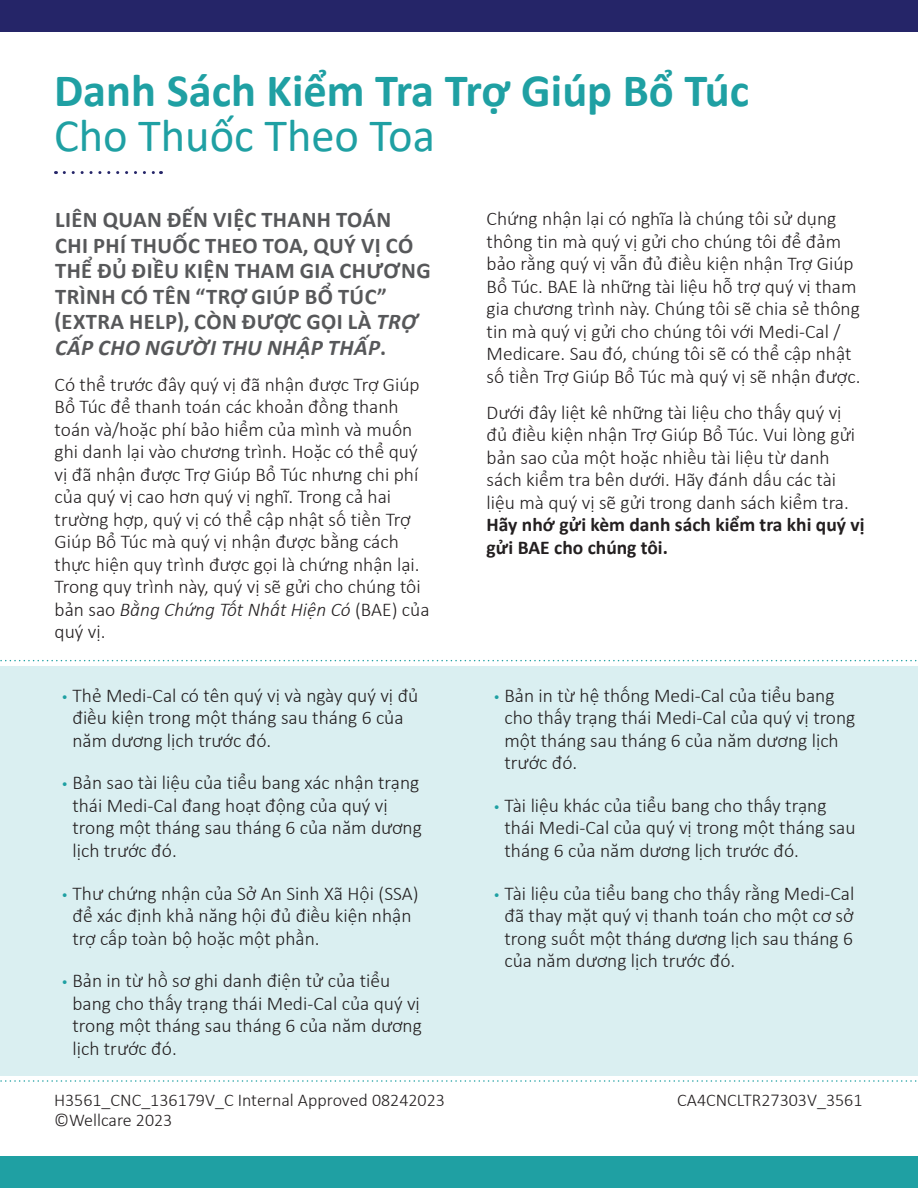
<style>
.page{position:relative;width:918px;height:1188px;background:#fff}
.page>*{position:absolute;margin:0;border:0;box-sizing:border-box;transform-origin:0 0}
.t1{font:700 46.5px "Calibri";color:#1fa0a3}
.t2{font:46.5px "Calibri";color:#1fa0a3}
.t3{font:700 22.5px/25.5px "Calibri";letter-spacing:.02em;color:#57585a}
.t4{font:300 19.5px/22.5px "Calibri";color:#231f20}
.t5{font:700 19.5px/22.5px "Calibri";color:#231f20}
.t6{font:300 18px/19.5px "Calibri";color:#231f20}
.s1{font-style:italic}
.s2{font-family:"Centene Sans";font-weight:500;color:#1fa0a3}
</style>
<div class="page">
<div style="left:0;top:666px;width:918px;height:410px;background:#daeff1"></div>
<svg style="left:0;top:1080px;width:917px;height:2px"></svg>
<svg style="left:0;top:660px;width:917px;height:1px"></svg>
<div style="left:0;top:0;width:918px;height:31px;background:#252568"></div>
<div style="left:0;top:1157px;width:918px;height:31px;background:#1fa0a3"></div>
<svg style="left:64px;top:171px;width:97px;height:3px"></svg>
<h1 class="t1" style="left:54px;top:57px;width:697px">Danh Sách Kiểm Tra Trợ Giúp Bổ Túc</h1>
<h2 class="t2" style="left:54px;top:103px;width:383px">Cho Thuốc Theo Toa</h2>
<p class="t3" style="left:55px;top:207px;width:378px">LIÊN QUAN ĐẾN VIỆC THANH TOÁN<br>CHI PHÍ THUỐC THEO TOA, QUÝ VỊ CÓ<br>THỂ ĐỦ ĐIỀU KIỆN THAM GIA CHƯƠNG<br>TRÌNH CÓ TÊN “TRỢ GIÚP BỔ TÚC” (EXTRA HELP), CÒN ĐƯỢC GỌI LÀ <span class="s1">TRỢ<br>CẤP CHO NGƯỜI THU NHẬP THẤP</span>.</p>
<p class="t4" style="left:55px;top:373px;width:376px">Có thể trước đây quý vị đã nhận được Trợ Giúp Bổ Túc để thanh toán các khoản đồng thanh toán và/hoặc phí bảo hiểm của mình và muốn ghi danh lại vào chương trình. Hoặc có thể quý vị đã nhận được Trợ Giúp Bổ Túc nhưng chi phí của quý vị cao hơn quý vị nghĩ. Trong cả hai trường hợp, quý vị có thể cập nhật số tiền Trợ Giúp Bổ Túc mà quý vị nhận được bằng cách thực hiện quy trình được gọi là chứng nhận lại.<br>Trong quy trình này, quý vị sẽ gửi cho chúng tôi bản sao <span class="s1">Bằng Chứng Tốt Nhất Hiện Có</span> (BAE) của quý vị.</p>
<p class="t4" style="left:72px;top:684px;width:347px;text-indent:-11px"><span class="s2">•</span> Thẻ Medi-Cal có tên quý vị và ngày quý vị đủ điều kiện trong một tháng sau tháng 6 của năm dương lịch trước đó.</p>
<p class="t4" style="left:72px;top:771px;width:351px;text-indent:-11px"><span class="s2">•</span> Bản sao tài liệu của tiểu bang xác nhận trạng thái Medi-Cal đang hoạt động của quý vị trong một tháng sau tháng 6 của năm dương lịch trước đó.</p>
<p class="t4" style="left:72px;top:882px;width:348px;text-indent:-11px"><span class="s2">•</span> Thư chứng nhận của Sở An Sinh Xã Hội (SSA) để xác định khả năng hội đủ điều kiện nhận trợ cấp toàn bộ hoặc một phần.</p>
<p class="t4" style="left:72px;top:969px;width:351px;text-indent:-11px"><span class="s2">•</span> Bản in từ hồ sơ ghi danh điện tử của tiểu bang cho thấy trạng thái Medi-Cal của quý vị trong một tháng sau tháng 6 của năm dương lịch trước đó.</p>
<p class="t4" style="left:487px;top:207px;width:375px">Chứng nhận lại có nghĩa là chúng tôi sử dụng thông tin mà quý vị gửi cho chúng tôi để đảm bảo rằng quý vị vẫn đủ điều kiện nhận Trợ Giúp Bổ Túc. BAE là những tài liệu hỗ trợ quý vị tham gia chương trình này. Chúng tôi sẽ chia sẻ thông tin mà quý vị gửi cho chúng tôi với Medi-Cal / Medicare. Sau đó, chúng tôi sẽ có thể cập nhật số tiền Trợ Giúp Bổ Túc mà quý vị sẽ nhận được.</p>
<p class="t4" style="left:487px;top:401px;width:370px">Dưới đây liệt kê những tài liệu cho thấy quý vị đủ điều kiện nhận Trợ Giúp Bổ Túc. Vui lòng gửi bản sao của một hoặc nhiều tài liệu từ danh sách kiểm tra bên dưới. Hãy đánh dấu các tài liệu mà quý vị sẽ gửi trong danh sách kiểm tra.</p>
<p class="t5" style="left:487px;top:513px;width:379px">Hãy nhớ gửi kèm danh sách kiểm tra khi quý vị gửi BAE cho chúng tôi.</p>
<p class="t4" style="left:504px;top:684px;width:352px;text-indent:-11px"><span class="s2">•</span> Bản in từ hệ thống Medi-Cal của tiểu bang cho thấy trạng thái Medi-Cal của quý vị trong một tháng sau tháng 6 của năm dương lịch trước đó.</p>
<p class="t4" style="left:504px;top:794px;width:353px;text-indent:-11px"><span class="s2">•</span> Tài liệu khác của tiểu bang cho thấy trạng thái Medi-Cal của quý vị trong một tháng sau tháng 6 của năm dương lịch trước đó.</p>
<p class="t4" style="left:504px;top:882px;width:351px;text-align:justify;text-indent:-11px"><span class="s2">•</span> Tài liệu của tiểu bang cho thấy rằng Medi-Cal đã thay mặt quý vị thanh toán cho một cơ sở trong suốt một tháng dương lịch sau tháng 6 của năm dương lịch trước đó.</p>
<p class="t6" style="left:54px;top:1091px;width:393px">H3561_CNC_136179V_C Internal Approved 08242023 ©Wellcare 2023</p>
<p class="t6" style="left:677px;top:1091px;width:187px">CA4CNCLTR27303V_3561</p>
</div>
